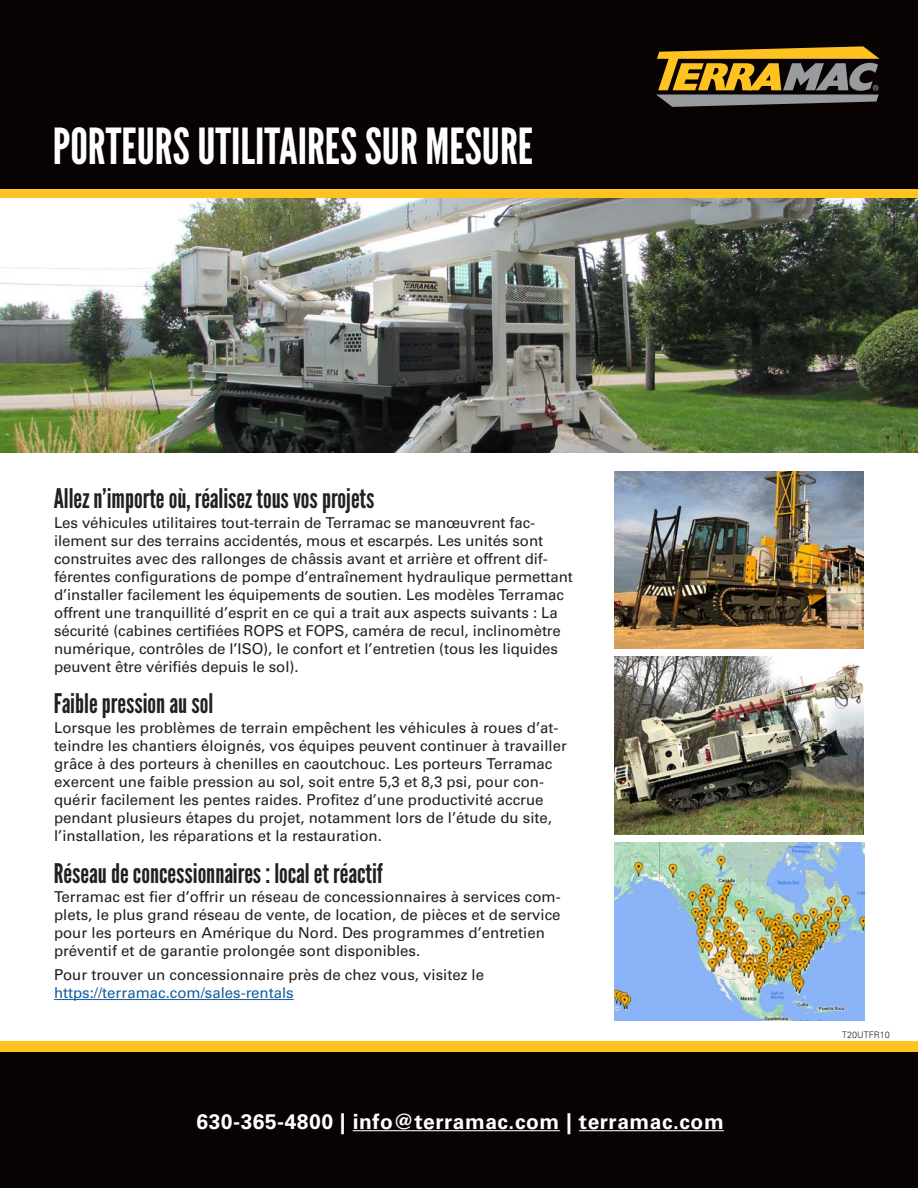
<style>
.page{position:relative;width:918px;height:1188px;background:#fff}
.page>*{position:absolute;margin:0;border:0;box-sizing:border-box;transform-origin:0 0}
.t1{font:49.65px "League Gothic";color:#fff}
.t2{font:27px "League Gothic";color:#231f20}
.t3{font:21px "Univers LT 65 Bd";letter-spacing:.025em;color:#fff}
.t4{font:15px/18px "Univers LT 55 Rm";color:#231f20}
.t5{font:15px "Univers LT 55 Rm";color:#175d9e}
.t6{font:9px "Univers LT 45 Lt";color:#231f20}
</style>
<div class="page">
<div style="left:0;top:188px;width:918px;height:11px;background:#fec221"></div>
<div style="left:0;top:0;width:918px;height:188px;background:#080302"></div>
<svg style="left:656px;top:46px;width:224px;height:61px"></svg>
<div style="left:0;top:1042px;width:918px;height:10px;background:#fec221"></div>
<div style="left:0;top:1052px;width:918px;height:136px;background:#080302"></div>
<hr style="left:54px;top:999px;width:240px;height:1px;background:#175d9e">
<img style="left:615px;top:843px;width:249px;height:177px">
<img style="left:614px;top:471px;width:250px;height:178px">
<img style="left:0;top:199px;width:918px;height:253px">
<img style="left:614px;top:657px;width:250px;height:177px">
<hr style="left:353px;top:1130px;width:207px;height:1px;background:#fff">
<hr style="left:579px;top:1130px;width:145px;height:1px;background:#fff">
<p class="t1" style="left:53px;top:117px;width:482px">PORTEURS UTILITAIRES SUR MESURE</p>
<p class="t2" style="left:54px;top:483px;width:322px">Allez n’importe où, réalisez tous vos projets</p>
<p class="t4" style="left:54px;top:514px;width:520px">Les véhicules utilitaires tout-terrain de Terramac se manœuvrent fac&shy;ilement sur des terrains accidentés, mous et escarpés. Les unités sont construites avec des rallonges de châssis avant et arrière et offrent dif&shy;férentes configurations de pompe d’entraînement hydraulique permettant d’installer facilement les équipements de soutien. Les modèles Terramac offrent une tranquillité d’esprit en ce qui a trait aux aspects suivants : La sécurité (cabines certifiées ROPS et FOPS, caméra de recul, inclinomètre numérique, contrôles de l’ISO), le confort et l’entretien (tous les liquides peuvent être vérifiés depuis le sol).</p>
<p class="t2" style="left:54px;top:688px;width:161px">Faible pression au sol</p>
<p class="t4" style="left:54px;top:719px;width:515px">Lorsque les problèmes de terrain empêchent les véhicules à roues d’at&shy;teindre les chantiers éloignés, vos équipes peuvent continuer à travailler grâce à des porteurs à chenilles en caoutchouc. Les porteurs Terramac exercent une faible pression au sol, soit entre 5,3 et 8,3 psi, pour con&shy;quérir facilement les pentes raides. Profitez d’une productivité accrue pendant plusieurs étapes du projet, notamment lors de l’étude du site, l’installation, les réparations et la restauration.</p>
<p class="t2" style="left:54px;top:857px;width:331px">Réseau de concessionnaires : local et réactif</p>
<p class="t4" style="left:54px;top:888px;width:508px">Terramac est fier d’offrir un réseau de concessionnaires à services com&shy;plets, le plus grand réseau de vente, de location, de pièces et de service pour les porteurs en Amérique du Nord. Des programmes d’entretien préventif et de garantie prolongée sont disponibles.</p>
<p class="t4" style="left:54px;top:966px;width:432px">Pour trouver un concessionnaire près de chez vous, visitez le</p>
<p class="t5" style="left:54px;top:984px;width:241px">https://terramac.com/sales-rentals</p>
<p class="t3" style="left:197px;top:1109px;width:529px">630-365-4800 | info@terramac.com | terramac.com</p>
<p class="t6" style="left:842px;top:1029px;width:49px">T20UTFR10</p>
</div>
